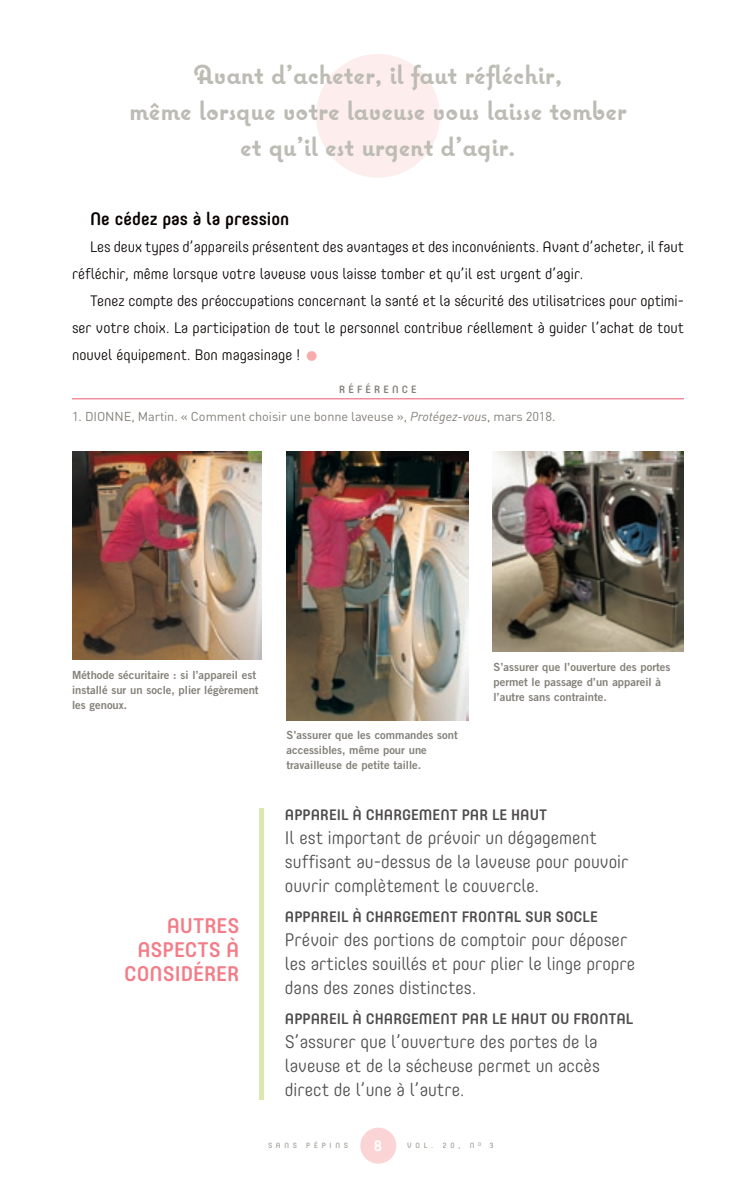
<style>
.page{position:relative;width:756px;height:1188px;background:#fff}
.page>*{position:absolute;margin:0;border:0;box-sizing:border-box;transform-origin:0 0}
.SP-extraits{font:700 27px "Coquette";color:#bcbbb4}
.SP-sous_sous_titre{font:500 21px/24px "Core Mellow 55";color:#f27d88;text-align:right}
.sp-legende_photo{font:300 18px/24px "Core Mellow 35";color:#4d4b4b}
.SP-sous_titre{font:500 18px "Core Mellow 55";color:#080302}
.SP-texte{font:300 15px/27px "Core Mellow 35";color:#080302}
.sp-legende_photo-2{font:500 15px "Core Mellow 55";color:#4d4b4b}
.t1{font:500 15px "Core Mellow 55";color:#fff}
.SP-reference_texte{font:12.75px "DIN";letter-spacing:-.005em;color:#838178}
.sp-legende_photo-3{font:11.25px/15px "Trade Gothic Bold Two";color:#838178}
.SP-references{font:500 10.5px "Core Mellow 55";letter-spacing:.3em;color:#838178}
.t2{font:7.5px "Core Mellow 45";letter-spacing:.5em;color:#9a988f}
.s1{font-family:"DIN";font-weight:400;font-size:30px;color:#f8abad}
.s2{font-style:italic}
</style>
<div class="page">
<div style="left:360px;top:1128px;width:36px;height:36px;background:#fbd5d6;border-radius:50%"></div>
<hr style="left:72px;top:399px;width:612px;height:1px;background:#f05972">
<div style="left:316px;top:54px;width:124px;height:124px;background:#fdedec;border-radius:50%"></div>
<hr style="left:260px;top:808px;width:4px;height:292px;background:#dce9ae">
<img style="left:72px;top:452px;width:190px;height:207px">
<img style="left:286px;top:452px;width:182px;height:268px">
<img style="left:493px;top:452px;width:191px;height:200px">
<p class="SP-extraits" style="left:194px;top:58px;width:370px">Avant d’acheter, il faut réfléchir,</p>
<p class="SP-extraits" style="left:129px;top:94px;width:499px">même lorsque votre laveuse vous laisse tomber</p>
<p class="SP-extraits" style="left:240px;top:130px;width:277px">et qu’il est urgent d’agir.</p>
<p class="SP-sous_titre" style="left:90px;top:205px;width:201px">Ne cédez pas à la pression</p>
<p class="SP-texte" style="left:72px;top:232px;width:614px;text-indent:18px">Les deux types d’appareils présentent des avantages et des inconvénients. Avant d’acheter, il faut réfléchir, même lorsque votre laveuse vous laisse tomber et qu’il est urgent d’agir.</p>
<p class="SP-texte" style="left:72px;top:286px;width:614px;text-align:justify;text-indent:18px">Tenez compte des préoccupations concernant la santé et la sécurité des utilisatrices pour optimi&shy;ser votre choix. La participation de tout le personnel contribue réellement à guider l’achat de tout nouvel équipement. Bon magasinage ! <span class="s1">•</span></p>
<p class="SP-references" style="left:339px;top:381px;width:79px">RÉFÉRENCE</p>
<p class="SP-reference_texte" style="left:72px;top:409px;width:485px">1. DIONNE, Martin. « Comment choisir une bonne laveuse », <span class="s2">Protégez-vous</span>, mars 2018.</p>
<p class="sp-legende_photo-3" style="left:72px;top:667px;width:188px">Méthode sécuritaire : si l’appareil est installé sur un socle, plier légèrement les genoux.</p>
<p class="SP-sous_sous_titre" style="left:124px;top:913px;width:117px">AUTRES<br>ASPECTS À<br>CONSIDÉRER</p>
<p class="sp-legende_photo-3" style="left:286px;top:727px;width:173px">S’assurer que les commandes sont accessibles, même pour une travailleuse de petite taille.</p>
<p class="sp-legende_photo-3" style="left:494px;top:659px;width:178px">S’assurer que l’ouverture des portes permet le passage d’un appareil à l’autre sans contrainte.</p>
<p class="sp-legende_photo-2" style="left:285px;top:803px;width:264px">APPAREIL À CHARGEMENT PAR LE HAUT</p>
<p class="sp-legende_photo" style="left:285px;top:825px;width:345px">Il est important de prévoir un dégagement suffisant au-dessus de la laveuse pour pouvoir ouvrir complètement le couvercle.</p>
<p class="sp-legende_photo-2" style="left:285px;top:905px;width:314px">APPAREIL À CHARGEMENT FRONTAL SUR SOCLE</p>
<p class="sp-legende_photo" style="left:285px;top:927px;width:352px">Prévoir des portions de comptoir pour déposer les articles souillés et pour plier le linge propre dans des zones distinctes.</p>
<p class="sp-legende_photo-2" style="left:285px;top:1007px;width:350px">APPAREIL À CHARGEMENT PAR LE HAUT OU FRONTAL</p>
<p class="sp-legende_photo" style="left:285px;top:1029px;width:316px">S’assurer que l’ouverture des portes de la laveuse et de la sécheuse permet un accès direct de l’une à l’autre.</p>
<p class="t1" style="left:374px;top:1135px;width:10px">8</p>
<p class="t2" style="left:489px;top:1140px;width:6px">3</p>
<p class="t2" style="left:268px;top:1140px;width:81px">SANS PÉPINS</p>
<p class="t2" style="left:407px;top:1140px;width:76px">VOL. 20, N <sup>O</sup></p>
</div>
